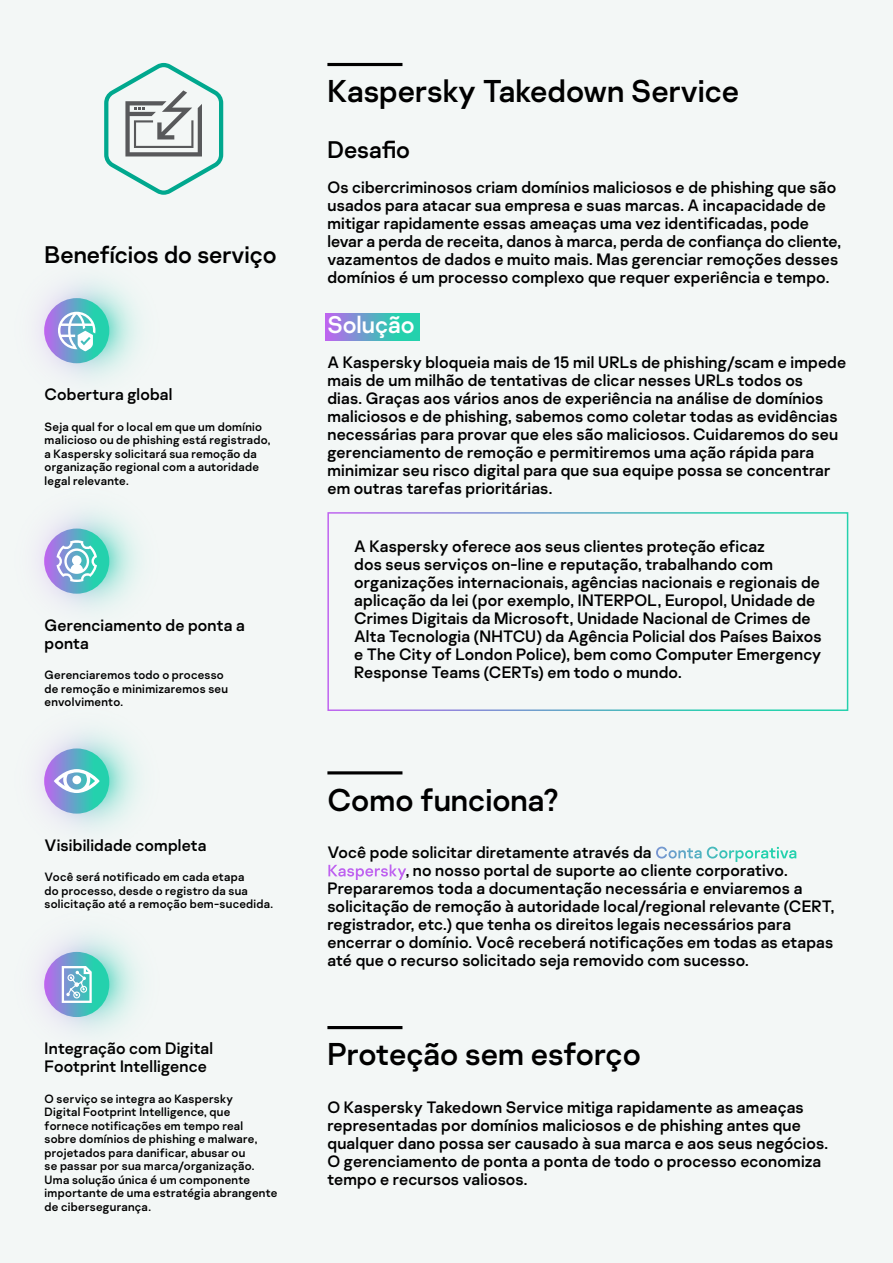
<style>
.page{position:relative;width:893px;height:1263px;background:#f3f7f6}
.page>*{position:absolute;margin:0;border:0;box-sizing:border-box;transform-origin:0 0}
.t1{font:31.5px "Kaspersky Sans";color:#000}
.t2{font:24px "Kaspersky Sans";color:#000}
.t3{font:24px "Kaspersky Sans";color:#fff}
.t4{font:16.5px/18px "Kaspersky Sans";letter-spacing:.01em;color:#000}
.t5{font:12px/13.5px "Kaspersky Sans";letter-spacing:.02em;color:#000}
.s1{color:#fff}
</style>
<div class="page">
<svg style="left:326px;top:313px;width:93px;height:27px;background:#5fa7c6"></svg>
<hr style="left:327px;top:63px;width:75px;height:3px;background:#000">
<hr style="left:327px;top:771px;width:75px;height:3px;background:#000">
<hr style="left:327px;top:1026px;width:75px;height:3px;background:#000">
<img style="left:39px;top:280px;width:101px;height:99px">
<svg style="left:44px;top:298px;width:65px;height:65px;background:#62a7c7"></svg>
<img style="left:39px;top:510px;width:101px;height:100px">
<svg style="left:44px;top:528px;width:65px;height:66px;background:#65a8c8"></svg>
<img style="left:39px;top:730px;width:101px;height:100px">
<svg style="left:44px;top:748px;width:65px;height:66px;background:#62a8c7"></svg>
<img style="left:39px;top:933px;width:101px;height:100px">
<svg style="left:44px;top:952px;width:65px;height:65px;background:#62a7c7"></svg>
<svg style="left:58px;top:312px;width:37px;height:39px"></svg>
<svg style="left:62px;top:966px;width:30px;height:37px"></svg>
<svg style="left:54px;top:769px;width:46px;height:24px"></svg>
<div style="left:72px;top:775px;width:9px;height:9px;background:#fff;border-radius:50%"></div>
<svg style="left:56px;top:540px;width:41px;height:42px"></svg>
<div style="left:327px;top:512px;width:521px;height:199px;border:2px solid #fff"></div>
<svg style="left:104px;top:63px;width:119px;height:132px"></svg>
<h2 class="t2" style="left:45px;top:240px;width:234px">Benefícios do serviço</h2>
<p class="t4" style="left:45px;top:385px;width:129px">Cobertura global</p>
<p class="t5" style="left:45px;top:420px;width:227px">Seja qual for o local em que um domínio malicioso ou de phishing está registrado, a Kaspersky solicitará sua remoção da organização regional com a autoridade legal relevante.</p>
<p class="t4" style="left:45px;top:616px;width:202px">Gerenciamento de ponta a ponta</p>
<p class="t5" style="left:45px;top:668px;width:185px">Gerenciaremos todo o processo de remoção e minimizaremos seu envolvimento.</p>
<p class="t4" style="left:45px;top:836px;width:163px">Visibilidade completa</p>
<p class="t5" style="left:45px;top:870px;width:230px">Você será notificado em cada etapa<br>do processo, desde o registro da sua solicitação até a remoção bem-sucedida.</p>
<p class="t4" style="left:45px;top:1039px;width:170px">Integração com Digital<br>Footprint Intelligence</p>
<p class="t5" style="left:45px;top:1091px;width:234px">O serviço se integra ao Kaspersky<br>Digital Footprint Intelligence, que<br>fornece notificações em tempo real sobre domínios de phishing e malware, projetados para danificar, abusar ou<br>se passar por sua marca/organização.<br>Uma solução única é um componente importante de uma estratégia abrangente de cibersegurança.</p>
<h1 class="t1" style="left:327px;top:72px;width:413px">Kaspersky Takedown Service</h1>
<h2 class="t2" style="left:327px;top:135px;width:84px">Desafio</h2>
<p class="t4" style="left:327px;top:179px;width:515px">Os cibercriminosos criam domínios maliciosos e de phishing que são usados para atacar sua empresa e suas marcas. A incapacidade de mitigar rapidamente essas ameaças uma vez identificadas, pode levar a perda de receita, danos à marca, perda de confiança do cliente, vazamentos de dados e muito mais. Mas gerenciar remoções desses domínios é um processo complexo que requer experiência e tempo.</p>
<h2 class="t3" style="left:327px;top:310px;width:89px">Solução</h2>
<p class="t4" style="left:327px;top:353px;width:520px">A Kaspersky bloqueia mais de 15 mil URLs de phishing/scam e impede mais de um milhão de tentativas de clicar nesses URLs todos os<br>dias. Graças aos vários anos de experiência na análise de domínios maliciosos e de phishing, sabemos como coletar todas as evidências necessárias para provar que eles são maliciosos. Cuidaremos do seu gerenciamento de remoção e permitiremos uma ação rápida para minimizar seu risco digital para que sua equipe possa se concentrar em outras tarefas prioritárias.</p>
<p class="t4" style="left:354px;top:537px;width:469px">A Kaspersky oferece aos seus clientes proteção eficaz<br>dos seus serviços on-line e reputação, trabalhando com organizações internacionais, agências nacionais e regionais de aplicação da lei (por exemplo, INTERPOL, Europol, Unidade de Crimes Digitais da Microsoft, Unidade Nacional de Crimes de Alta Tecnologia (NHTCU) da Agência Policial dos Países Baixos e The City of London Police), bem como Computer Emergency Response Teams (CERTs) em todo o mundo.</p>
<h1 class="t1" style="left:327px;top:780px;width:232px">Como funciona?</h1>
<p class="t4" style="left:327px;top:844px;width:508px">Você pode solicitar diretamente através da <span class="s1">Conta Corporativa Kaspersky</span>, no nosso portal de suporte ao cliente corporativo.<br>Prepararemos toda a documentação necessária e enviaremos a solicitação de remoção à autoridade local/regional relevante (CERT, registrador, etc.) que tenha os direitos legais necessários para encerrar o domínio. Você receberá notificações em todas as etapas até que o recurso solicitado seja removido com sucesso.</p>
<h1 class="t1" style="left:327px;top:1035px;width:315px">Proteção sem esforço</h1>
<p class="t4" style="left:327px;top:1098px;width:502px">O Kaspersky Takedown Service mitiga rapidamente as ameaças representadas por domínios maliciosos e de phishing antes que qualquer dano possa ser causado à sua marca e aos seus negócios.<br>O gerenciamento de ponta a ponta de todo o processo economiza tempo e recursos valiosos.</p>
</div>
